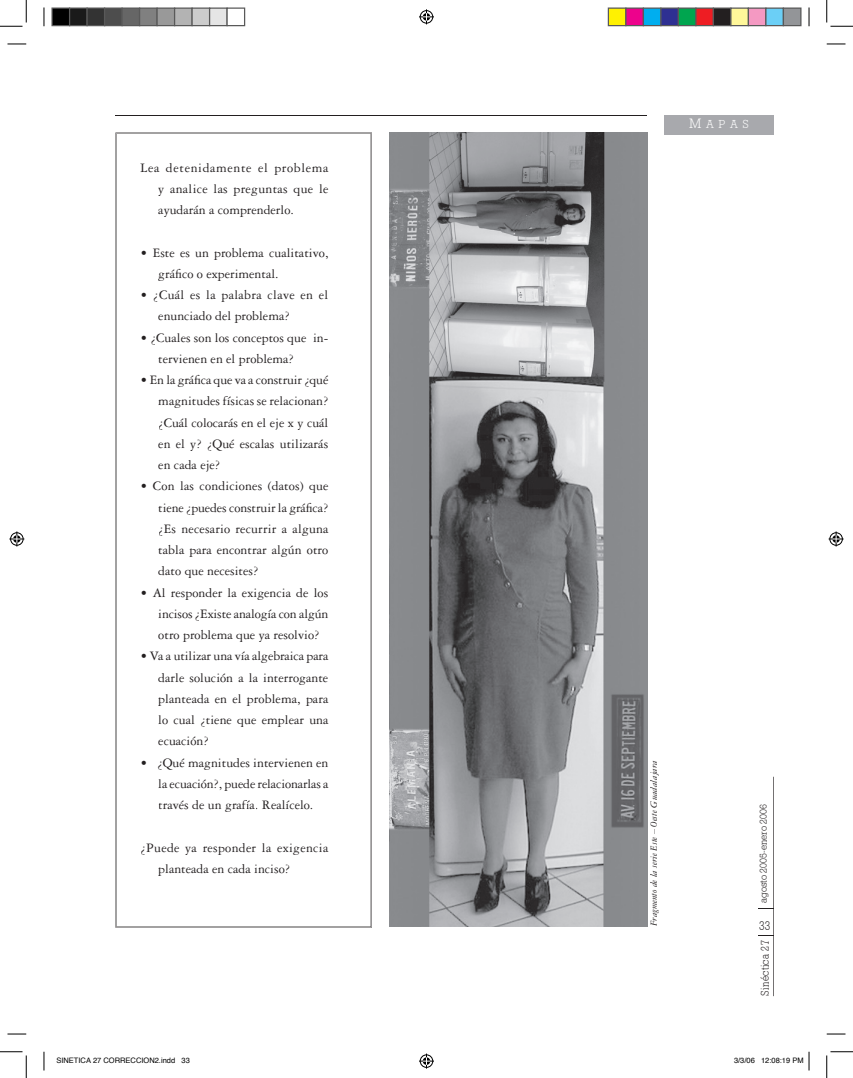
<style>
.page{position:relative;width:853px;height:1078px;background:#fff}
.page>*{position:absolute;margin:0;border:0;box-sizing:border-box;transform-origin:0 0}
.t1{font:13.75px/21.2px "Garamond Three";color:#231f20;text-align:justify}
.t2{font:13.75px/21.2px "Garamond Three";letter-spacing:.02em;color:#231f20}
.t3{font:12.5px "Geometric Slab 712 BT Light A";color:#231f20;scale:.9 1}
.t4{font:11.75px "Geometric Slab 712 BT Light A";color:#fff}
.t5{font:11.25px "Geometric Slab 712 BT Light A";letter-spacing:.04em;color:#231f20;scale:.9 1}
.t6{font:italic 10px "Garamond Three";color:#231f20}
.t7{font:10px "Geometric Slab 712 BT Light A";color:#231f20}
.t8{font:7.5px "Helvetica";color:#000}
.s1{font-size:13.75px}
</style>
<div class="page">
<svg style="left:758px;top:777px;width:16px;height:219px"></svg>
<hr style="left:115px;top:115px;width:532px;height:1px;background:#231f20">
<div style="left:664px;top:115px;width:109px;height:20px;background:#a8a9ad"></div>
<svg style="left:116px;top:133px;width:255px;height:794px"></svg>
<img style="left:390px;top:133px;width:258px;height:793px">
<svg style="left:8px;top:43px;width:18px;height:2px"></svg>
<svg style="left:827px;top:43px;width:18px;height:2px"></svg>
<svg style="left:8px;top:1033px;width:18px;height:2px"></svg>
<svg style="left:827px;top:1033px;width:18px;height:2px"></svg>
<svg style="left:43px;top:7px;width:2px;height:19px"></svg>
<svg style="left:43px;top:1052px;width:2px;height:18px"></svg>
<svg style="left:808px;top:7px;width:2px;height:19px"></svg>
<svg style="left:0;top:0;width:27px;height:27px"></svg>
<svg style="left:0;top:1051px;width:27px;height:27px"></svg>
<svg style="left:826px;top:0;width:27px;height:27px"></svg>
<svg style="left:826px;top:1051px;width:27px;height:27px"></svg>
<svg style="left:419px;top:9px;width:15px;height:15px"></svg>
<svg style="left:419px;top:1054px;width:15px;height:15px"></svg>
<svg style="left:9px;top:531px;width:15px;height:15px"></svg>
<svg style="left:829px;top:531px;width:15px;height:15px"></svg>
<div style="left:52px;top:8px;width:18px;height:18px;background:#000"></div>
<div style="left:51px;top:8px;width:19px;height:18px;border:1px solid #595959"></div>
<div style="left:70px;top:8px;width:17px;height:18px;background:#1a1a1a"></div>
<div style="left:69px;top:8px;width:19px;height:18px;border:1px solid #595959"></div>
<div style="left:87px;top:8px;width:18px;height:18px;background:#333"></div>
<div style="left:86px;top:8px;width:19px;height:18px;border:1px solid #595959"></div>
<div style="left:105px;top:8px;width:17px;height:18px;background:#4d4d4d"></div>
<div style="left:104px;top:8px;width:19px;height:18px;border:1px solid #595959"></div>
<div style="left:122px;top:8px;width:18px;height:18px;background:#666"></div>
<div style="left:121px;top:8px;width:19px;height:18px;border:1px solid #595959"></div>
<div style="left:140px;top:8px;width:17px;height:18px;background:#808080"></div>
<div style="left:139px;top:8px;width:19px;height:18px;border:1px solid #595959"></div>
<div style="left:157px;top:8px;width:18px;height:18px;background:#999"></div>
<div style="left:156px;top:8px;width:19px;height:18px;border:1px solid #595959"></div>
<div style="left:175px;top:8px;width:17px;height:18px;background:#b3b3b3"></div>
<div style="left:174px;top:8px;width:19px;height:18px;border:1px solid #595959"></div>
<div style="left:192px;top:8px;width:18px;height:18px;background:#ccc"></div>
<div style="left:191px;top:8px;width:19px;height:18px;border:1px solid #595959"></div>
<div style="left:210px;top:8px;width:17px;height:18px;background:#e5e5e5"></div>
<div style="left:209px;top:8px;width:19px;height:18px;border:1px solid #595959"></div>
<div style="left:226px;top:8px;width:19px;height:18px;border:1px solid #595959"></div>
<div style="left:608px;top:8px;width:18px;height:18px;background:#fff101"></div>
<div style="left:608px;top:8px;width:18px;height:18px;border:1px solid #595959"></div>
<div style="left:626px;top:8px;width:17px;height:18px;background:#ed028c"></div>
<div style="left:625px;top:8px;width:19px;height:18px;border:1px solid #595959"></div>
<div style="left:643px;top:8px;width:18px;height:18px;background:#00aeef"></div>
<div style="left:643px;top:8px;width:18px;height:18px;border:1px solid #595959"></div>
<div style="left:661px;top:8px;width:17px;height:18px;background:#2e3092"></div>
<div style="left:660px;top:8px;width:19px;height:18px;border:1px solid #595959"></div>
<div style="left:678px;top:8px;width:18px;height:18px;background:#00a54f"></div>
<div style="left:678px;top:8px;width:18px;height:18px;border:1px solid #595959"></div>
<div style="left:696px;top:8px;width:17px;height:18px;background:#ee1d23"></div>
<div style="left:695px;top:8px;width:19px;height:18px;border:1px solid #595959"></div>
<div style="left:713px;top:8px;width:18px;height:18px;background:#231f20"></div>
<div style="left:713px;top:8px;width:18px;height:18px;border:1px solid #595959"></div>
<div style="left:731px;top:8px;width:17px;height:18px;background:#fff79a"></div>
<div style="left:730px;top:8px;width:19px;height:18px;border:1px solid #595959"></div>
<div style="left:748px;top:8px;width:18px;height:18px;background:#f499c2"></div>
<div style="left:748px;top:8px;width:18px;height:18px;border:1px solid #595959"></div>
<div style="left:766px;top:8px;width:17px;height:18px;background:#6bcff6"></div>
<div style="left:765px;top:8px;width:19px;height:18px;border:1px solid #595959"></div>
<div style="left:783px;top:8px;width:18px;height:18px;background:#939598"></div>
<div style="left:783px;top:8px;width:18px;height:18px;border:1px solid #595959"></div>
<svg style="left:808px;top:1052px;width:2px;height:18px"></svg>
<p class="t1" style="left:158px;top:157px;width:172px;text-indent:-18px">Lea detenidamente el problema y analice las preguntas que le ayudarán a comprenderlo.</p>
<p class="t1" style="left:158px;top:242px;width:172px;text-indent:-18px">• Este es un problema cualitativo, gráfico o experimental.</p>
<p class="t1" style="left:158px;top:284px;width:172px;text-indent:-18px">• ¿Cuál es la palabra clave en el enunciado del problema?</p>
<p class="t1" style="left:158px;top:327px;width:172px;text-indent:-18px">• ¿Cuales son los conceptos que in&shy;tervienen en el problema?</p>
<p class="t1" style="left:158px;top:369px;width:172px;text-indent:-18px">• En la gráfica que va a construir ¿qué magnitudes físicas se relacionan? ¿Cuál colocarás en el eje x y cuál en el y? ¿Qué escalas utilizarás en cada eje?</p>
<p class="t1" style="left:158px;top:476px;width:172px;text-indent:-18px">• Con las condiciones (datos) que tiene ¿puedes construir la gráfica? ¿Es necesario recurrir a alguna tabla para encontrar algún otro dato que necesites?</p>
<p class="t1" style="left:158px;top:582px;width:172px;text-indent:-18px">• Al responder la exigencia de los incisos ¿Existe analogía con algún otro problema que ya resolvio?</p>
<p class="t1" style="left:158px;top:646px;width:172px;text-indent:-18px">• Va a utilizar una vía algebraica para darle solución a la interrogante planteada en el problema, para lo cual ¿tiene que emplear una ecuación?</p>
<p class="t1" style="left:158px;top:752px;width:172px;text-indent:-18px">• ¿Qué magnitudes intervienen en la ecuación?, puede relacionarlas a través de un grafía. Realícelo.</p>
<p class="t2" style="left:158px;top:837px;width:172px;text-indent:-18px">¿Puede ya responder la exigencia planteada en cada inciso?</p>
<p class="t4" style="left:689px;top:117px;width:61px"><span class="s1">M</span>APAS</p>
<p class="t6" style="left:649px;top:926px;width:167px;rotate:-90deg">Fragmento de la serie Este – Oeste Guadalajara</p>
<p class="t7" style="left:757px;top:903px;width:100px;rotate:-90deg">agosto 2005-enero 2006</p>
<p class="t3" style="left:759px;top:918px;width:14px">33</p>
<p class="t5" style="left:758px;top:996px;width:63px;rotate:-90deg">Sinéctica 27</p>
<p class="t8" style="left:56px;top:1055px;width:135px">SINETICA 27 CORRECCION2.indd 33</p>
<p class="t8" style="left:734px;top:1055px;width:71px">3/3/06 12:08:19 PM</p>
</div>
